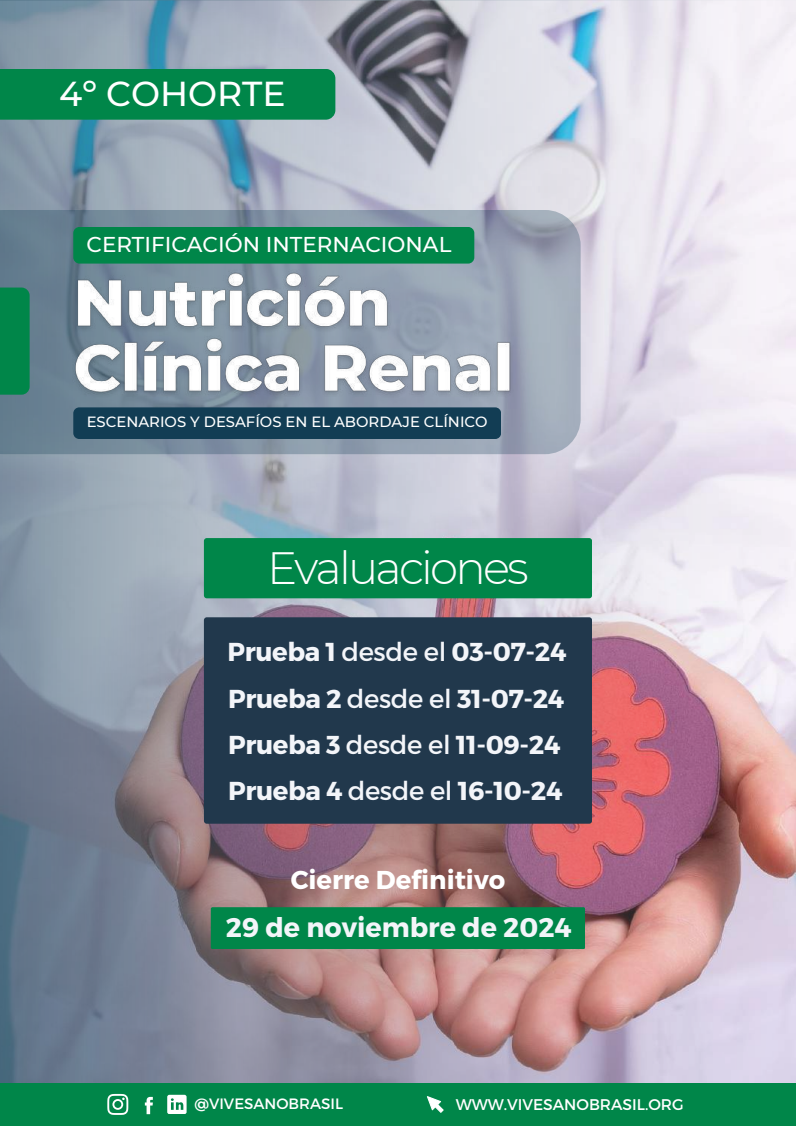
<style>
.page{position:relative;width:796px;height:1126px;background:#fff}
.page>*{position:absolute;margin:0;border:0;box-sizing:border-box;transform-origin:0 0}
.t1{font:300 45.15px "Montserrat";letter-spacing:-.06em;color:#fff}
.t2{font:500 34.5px "Montserrat";color:#fff}
.t3{font:700 26.92px "Montserrat";color:#f3f5f9}
.t4{font:700 25.88px/46.2px "Montserrat";letter-spacing:-.015em;color:#f3f5f9}
.t5{font:700 25.88px "Montserrat";color:#fff}
.t6{font:500 21.38px "Montserrat";color:#fff}
.t7{font:15.45px "Montserrat";color:#fff}
.t8{font:15px "Montserrat";color:#fff}
.t9{font:500 14.77px "Montserrat";color:#fff}
.s1{font-weight:400}
</style>
<div class="page">
<img style="left:0;top:0;width:795px;height:1082px">
<div style="left:0;top:1082px;width:795px;height:43px;background:#008649"></div>
<svg style="left:107px;top:1093px;width:21px;height:21px"></svg>
<svg style="left:145px;top:1096px;width:8px;height:17px"></svg>
<svg style="left:167px;top:1094px;width:19px;height:19px"></svg>
<svg style="left:427px;top:1096px;width:16px;height:16px"></svg>
<div style="left:0;top:69px;width:335px;height:51px;background:#008649"></div>
<div style="left:204px;top:617px;width:388px;height:206px;background:#21384c;border-radius:3px"></div>
<div style="left:204px;top:538px;width:388px;height:60px;background:#008649;border-radius:3px"></div>
<div style="left:211px;top:906px;width:374px;height:42px;background:#008649;border-radius:2px"></div>
<svg style="left:0;top:210px;width:580px;height:244px;background:#8696a7"></svg>
<div style="left:0;top:287px;width:30px;height:107px;background:#008649"></div>
<img style="left:66px;top:263px;width:453px;height:145px">
<div style="left:73px;top:227px;width:401px;height:36px;background:#008649;border-radius:6px"></div>
<div style="left:73px;top:407px;width:428px;height:32px;background:#123d54;border-radius:6px"></div>
<h2 class="t2" style="left:59px;top:72px;width:228px">4º COHORTE</h2>
<p class="t6" style="left:86px;top:231px;width:366px">CERTIFICACIÓN INTERNACIONAL</p>
<p class="t9" style="left:87px;top:413px;width:402px">ESCENARIOS Y DESAFÍOS EN EL ABORDAJE CLÍNICO</p>
<h1 class="t1" style="left:267px;top:540px;width:263px">Evaluaciones</h1>
<p class="t4" style="left:227px;top:627px;width:340px">Prueba 1 <span class="s1">desde el</span> 03-07-24<br>Prueba 2 <span class="s1">desde el</span> 31-07-24<br>Prueba 3 <span class="s1">desde el</span> 11-09-24<br>Prueba 4 <span class="s1">desde el</span> 16-10-24</p>
<p class="t5" style="left:290px;top:862px;width:216px">Cierre Definitivo</p>
<p class="t3" style="left:226px;top:909px;width:347px">29 de noviembre de 2024</p>
<p class="t8" style="left:194px;top:1093px;width:150px">@VIVESANOBRASIL</p>
<p class="t7" style="left:455px;top:1093px;width:229px">WWW.VIVESANOBRASIL.ORG</p>
</div>
